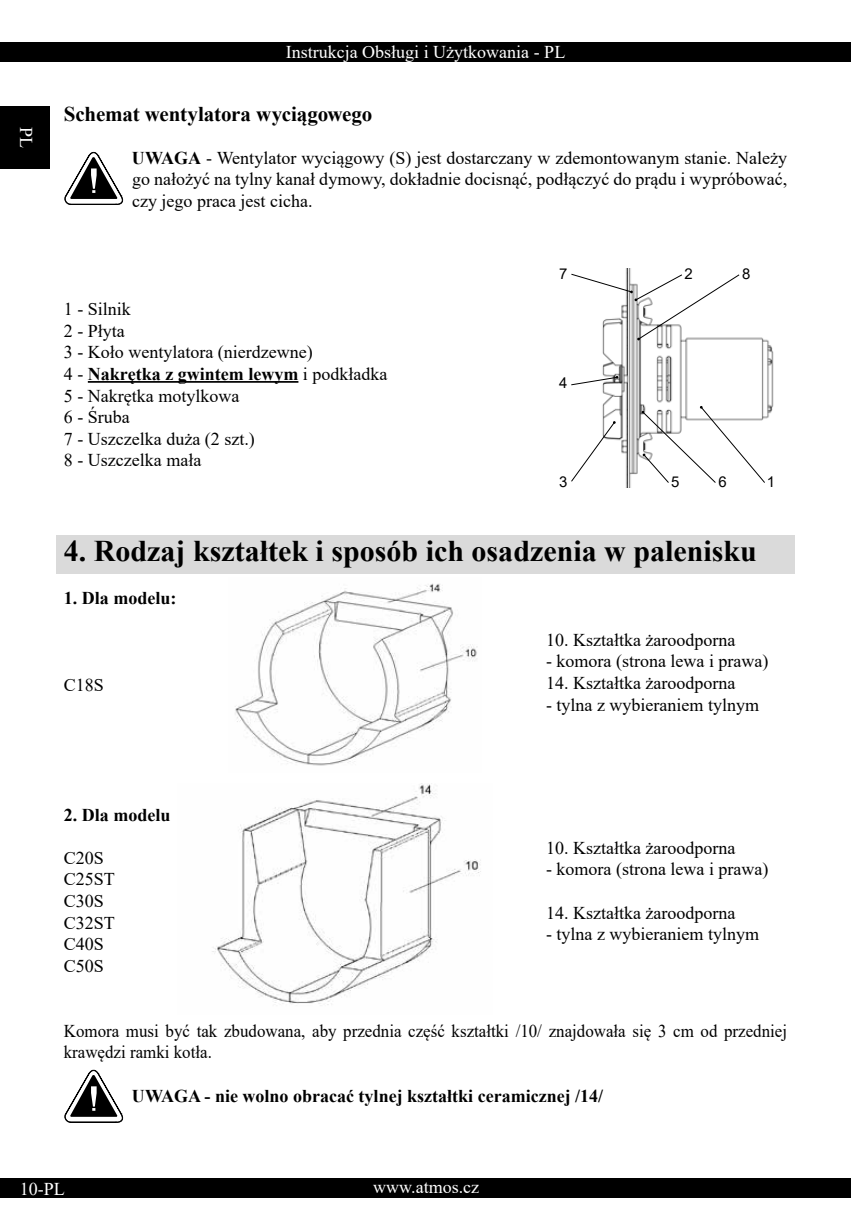
<style>
.page{position:relative;width:851px;height:1221px;background:#fff}
.page>*{position:absolute;margin:0;border:0;box-sizing:border-box;transform-origin:0 0}
.t1{font:700 30px "Times New Roman";color:#000}
.t2{font:700 21px "Times New Roman";letter-spacing:-.01em;color:#000}
.t3{font:18px/21.6px "Times New Roman";color:#000}
.t4{font:18px/21.6px "Times New Roman";color:#000;scale:.94 1}
.t5{font:700 18px "Times New Roman";color:#000}
.t6{font:18px "Times New Roman";color:#fff}
.t7{font:14.85px "Arial";color:#000}
.s1{font-weight:700}
</style>
<div class="page">
<div style="left:0;top:43px;width:850px;height:19px;background:#000"></div>
<div style="left:0;top:106px;width:50px;height:63px;background:#000"></div>
<div style="left:0;top:1178px;width:850px;height:20px;background:#000"></div>
<div style="left:56px;top:535px;width:738px;height:38px;background:#dadada"></div>
<hr style="left:88px;top:381px;width:210px;height:2px;background:#000">
<img style="left:235px;top:583px;width:243px;height:183px">
<svg style="left:64px;top:152px;width:59px;height:53px"></svg>
<img style="left:212px;top:783px;width:269px;height:222px">
<svg style="left:64px;top:1069px;width:59px;height:54px"></svg>
<img style="left:602px;top:269px;width:172px;height:218px">
<div style="left:761px;top:473px;width:19px;height:17px;background:#fff"></div>
<div style="left:712px;top:473px;width:20px;height:17px;background:#fff"></div>
<div style="left:679px;top:265px;width:19px;height:18px;background:#fff"></div>
<div style="left:736px;top:265px;width:19px;height:18px;background:#fff"></div>
<div style="left:665px;top:473px;width:19px;height:17px;background:#fff"></div>
<svg style="left:571px;top:376px;width:47px;height:9px"></svg>
<svg style="left:571px;top:421px;width:44px;height:61px"></svg>
<svg style="left:571px;top:273px;width:169px;height:67px"></svg>
<svg style="left:641px;top:406px;width:124px;height:77px"></svg>
<p class="t6" style="left:39px;top:127px;width:23px;rotate:90deg">PL</p>
<p class="t6" style="left:285px;top:40px;width:281px">Instrukcja Obsługi i Użytkowania - PL</p>
<p class="t2" style="left:64px;top:98px;width:310px">Schemat wentylatora wyciągowego</p>
<p class="t3" style="left:132px;top:146px;width:656px;text-align:justify"><span class="s1">UWAGA</span> - Wentylator wyciągowy (S) jest dostarczany w zdemontowanym stanie. Należy go nałożyć na tylny kanał dymowy, dokładnie docisnąć, podłączyć do prądu i wypróbować, czy jego praca jest cicha.</p>
<p class="t3" style="left:64px;top:298px;width:325px">1 - Silnik<br>2 - Płyta<br>3 - Koło wentylatora (nierdzewne)<br>4 - <span class="s1">Nakrętka z gwintem lewym</span> i podkładka<br>5 - Nakrętka motylkowa<br>6 - Śruba<br>7 - Uszczelka duża (2 szt.)<br>8 - Uszczelka mała</p>
<p class="t7" style="left:559px;top:264px;width:10px">7</p>
<p class="t7" style="left:742px;top:264px;width:10px">8</p>
<p class="t7" style="left:684px;top:264px;width:10px">2</p>
<p class="t7" style="left:559px;top:373px;width:10px">4</p>
<p class="t7" style="left:559px;top:472px;width:10px">3</p>
<p class="t7" style="left:671px;top:472px;width:10px">5</p>
<p class="t7" style="left:718px;top:472px;width:10px">6</p>
<p class="t7" style="left:766px;top:472px;width:10px">1</p>
<h1 class="t1" style="left:64px;top:529px;width:694px">4. Rodzaj kształtek i sposób ich osadzenia w palenisku</h1>
<p class="t5" style="left:64px;top:585px;width:114px">1. Dla modelu:</p>
<p class="t3" style="left:64px;top:673px;width:42px">C18S</p>
<p class="t3" style="left:546px;top:628px;width:191px">10. Kształtka żaroodporna</p>
<p class="t3" style="left:546px;top:650px;width:224px">- komora (strona lewa i prawa)</p>
<p class="t3" style="left:546px;top:671px;width:191px">14. Kształtka żaroodporna</p>
<p class="t3" style="left:546px;top:693px;width:214px">- tylna z wybieraniem tylnym</p>
<p class="t5" style="left:64px;top:801px;width:108px">2. Dla modelu</p>
<p class="t3" style="left:64px;top:846px;width:53px">C20S<br>C25ST<br>C30S<br>C32ST<br>C40S<br>C50S</p>
<p class="t3" style="left:546px;top:836px;width:191px">10. Kształtka żaroodporna</p>
<p class="t3" style="left:546px;top:858px;width:224px">- komora (strona lewa i prawa)</p>
<p class="t3" style="left:546px;top:901px;width:191px">14. Kształtka żaroodporna</p>
<p class="t3" style="left:546px;top:922px;width:214px">- tylna z wybieraniem tylnym</p>
<p class="t4" style="left:64px;top:1019px;width:770px">Komora musi być tak zbudowana, aby przednia część kształtki /10/ znajdowała się 3 cm od przedniej krawędzi ramki kotła.</p>
<p class="t5" style="left:132px;top:1082px;width:472px">UWAGA - nie wolno obracać tylnej kształtki ceramicznej /14/</p>
<p class="t6" style="left:20px;top:1175px;width:46px">10-PL</p>
<p class="t6" style="left:373px;top:1173px;width:107px">www.atmos.cz</p>
</div>
